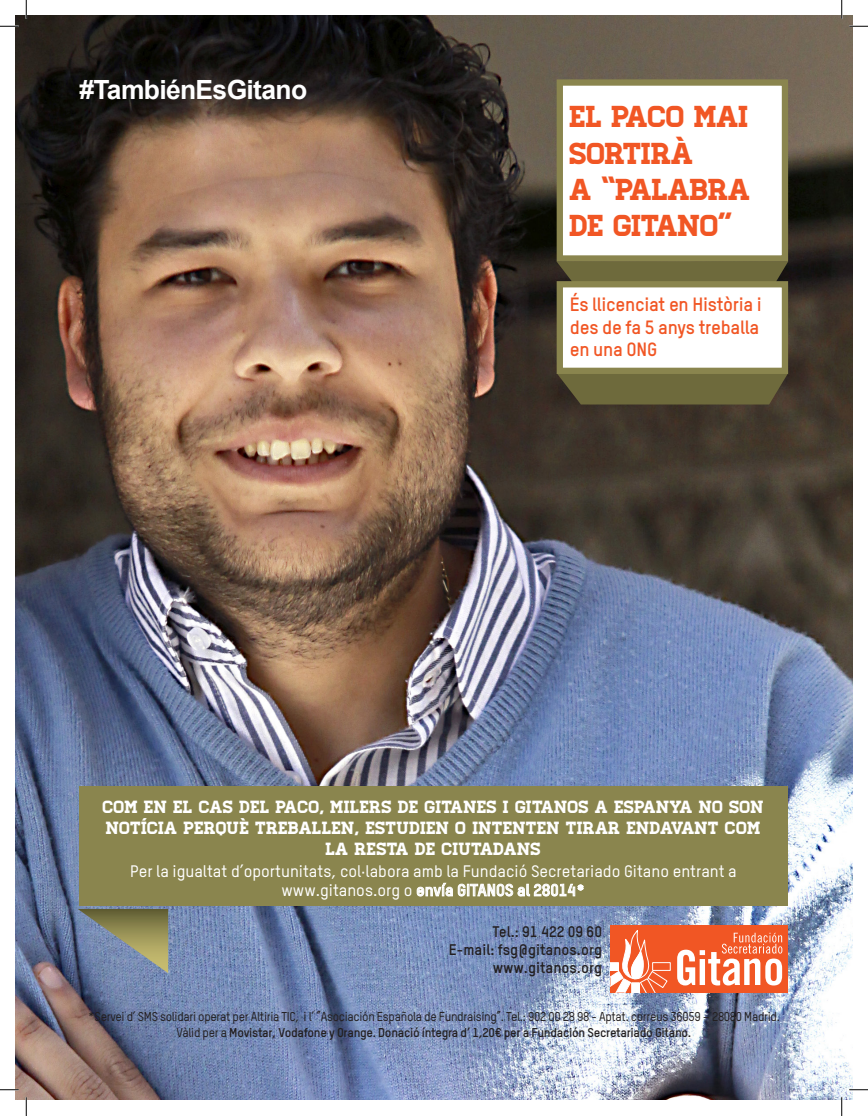
<style>
.page{position:relative;width:868px;height:1116px;background:#fff}
.page>*{position:absolute;margin:0;border:0;box-sizing:border-box;transform-origin:0 0}
.t1{font:30.25px/36.2px "Homestead";letter-spacing:-.02em;color:#f15624}
.t2{font:700 26.5px "Arial";letter-spacing:-.025em;color:#fff}
.t3{font:700 18.88px/22.6px "TSTAR";letter-spacing:-.015em;color:#f15624}
.t4{font:17.62px/21.1px "Homestead";color:#fff;text-align:center}
.t5{font:500 16.38px "TSTAR";color:#fff}
.t6{font:700 16.38px "TSTAR";color:#fff}
.t7{font:700 15.12px "TSTAR";color:#231f20}
.t8{font:500 12.62px "TSTAR";letter-spacing:-.025em;color:#231f20;scale:.96 1}
.t9{font:700 12.62px "TSTAR";letter-spacing:-.025em;color:#231f20}
.s1{font-weight:500}
</style>
<div class="page">
<img style="left:16px;top:16px;width:836px;height:1083px">
<div style="left:556px;top:262px;width:232px;height:19px;background:#6e6a3c"></div>
<svg style="left:556px;top:374px;width:232px;height:30px;background:#686439"></svg>
<div style="left:556px;top:79px;width:232px;height:183px;background:#fff;border:6px solid #8a854e"></div>
<div style="left:556px;top:281px;width:232px;height:93px;background:#fff;border:6px solid #8a854e"></div>
<div style="left:79px;top:786px;width:709px;height:120px;background:#8a854e"></div>
<svg style="left:417px;top:882px;width:35px;height:14px"></svg>
<svg style="left:458px;top:883px;width:125px;height:13px"></svg>
<svg style="left:78px;top:909px;width:91px;height:64px;background:#80877f"></svg>
<div style="left:610px;top:925px;width:178px;height:67px;background:#f15624"></div>
<svg style="left:610px;top:906px;width:58px;height:86px"></svg>
<svg style="left:677px;top:932px;width:105px;height:53px"></svg>
<svg style="left:0;top:25px;width:19px;height:2px"></svg>
<svg style="left:849px;top:25px;width:18px;height:2px"></svg>
<svg style="left:0;top:1088px;width:19px;height:2px"></svg>
<svg style="left:849px;top:1088px;width:18px;height:2px"></svg>
<svg style="left:25px;top:0;width:2px;height:19px"></svg>
<svg style="left:25px;top:1097px;width:2px;height:18px"></svg>
<svg style="left:840px;top:0;width:2px;height:19px"></svg>
<svg style="left:840px;top:1097px;width:2px;height:18px"></svg>
<p class="t2" style="left:79px;top:72px;width:229px">#TambiénEsGitano</p>
<p class="t1" style="left:570px;top:99px;width:181px">EL PACO MAI<br>SORTIRÀ</p>
<p class="t1" style="left:570px;top:172px;width:183px">A “PALABRA<br>DE GITANO”</p>
<p class="t3" style="left:570px;top:292px;width:193px">És llicenciat en Història i des de fa 5 anys treballa en una ONG</p>
<p class="t4" style="left:103px;top:796px;width:662px">COM EN EL CAS DEL PACO, MILERS DE GITANES I GITANOS A ESPANYA NO SON<br>NOTÍCIA PERQUÈ TREBALLEN, ESTUDIEN O INTENTEN TIRAR ENDAVANT COM<br>LA RESTA DE CIUTADANS</p>
<p class="t5" style="left:130px;top:861px;width:608px">Per la igualtat d’oportunitats, col·labora amb la Fundació Secretariado Gitano entrant a</p>
<p class="t6" style="left:281px;top:879px;width:305px"><span class="s1">www.gitanos.org o</span> envía GITANOS al 28014*</p>
<p class="t7" style="left:492px;top:922px;width:111px">Tel.: 91 422 09 60</p>
<p class="t7" style="left:448px;top:940px;width:155px">E-mail: fsg@gitanos.org</p>
<p class="t7" style="left:492px;top:958px;width:111px">www.gitanos.org</p>
<p class="t8" style="left:88px;top:1009px;width:722px">*Servei d’ SMS solidari operat per Altiria TIC, i l’ ”Asociación Española de Fundraising”. Tel.: 902 00 28 98 - Aptat. correus 36059 – 28080 Madrid.</p>
<p class="t9" style="left:177px;top:1024px;width:516px"><span class="s1">Vàlid per a</span> Movistar, Vodafone y Orange<span class="s1">.</span> Donació íntegra d’ 1,20€ per a Fundación Secretariado Gitano.</p>
</div>
